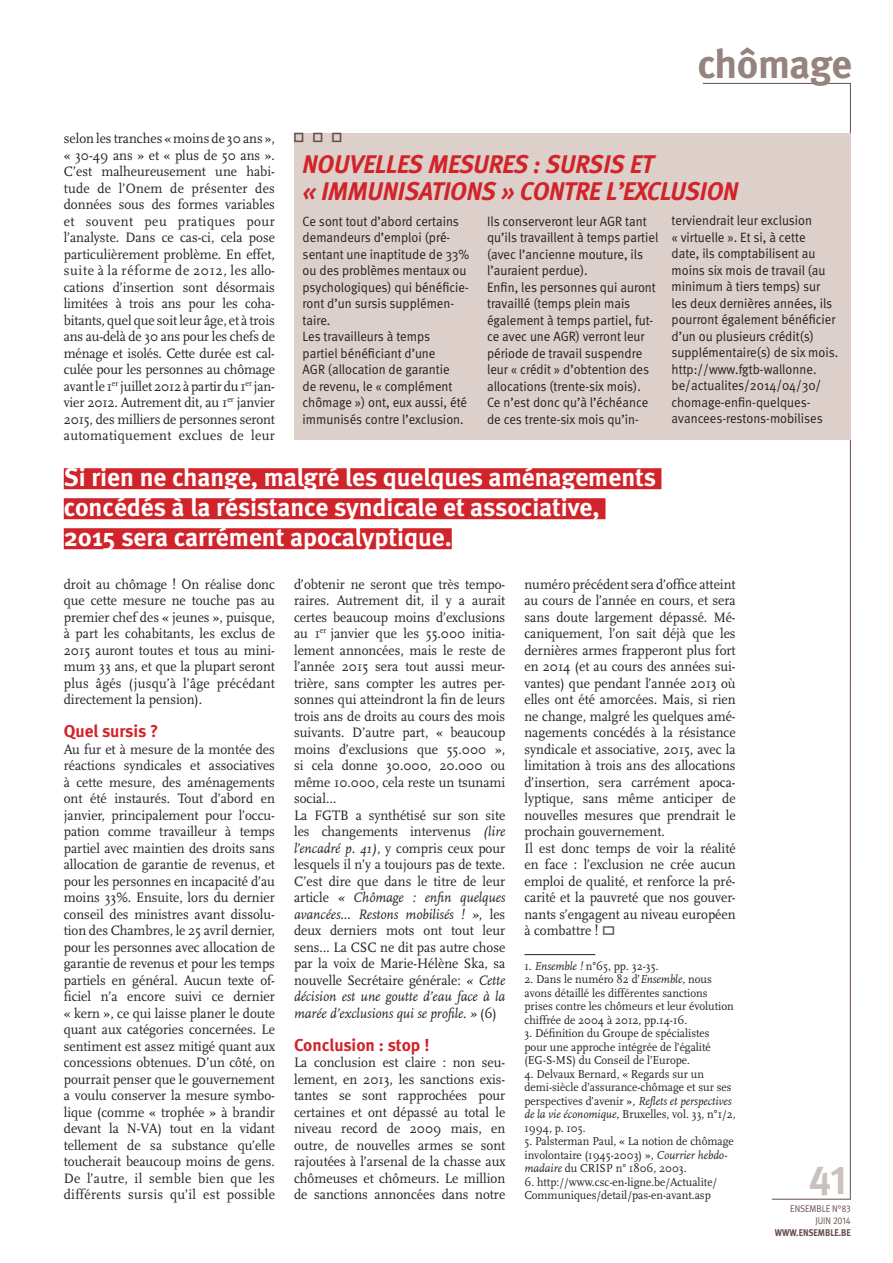
<style>
.page{position:relative;width:893px;height:1263px;background:#fff}
.page>*{position:absolute;margin:0;border:0;box-sizing:border-box;transform-origin:0 0}
.t1{font:700 40.5px "Meta";letter-spacing:-.015em;color:#96837e}
.t2{font:40.5px "Meta Bold Expert";color:#cac0bd}
.t3{font:700 25.5px/30px "Meta";color:#fff}
.t4{font:italic 700 25.5px/27px "Meta";letter-spacing:-.005em;color:#d1232a;scale:.95 1}
.t5{font:700 17.25px "Meta";letter-spacing:-.005em;color:#d1232a}
.t6{font:14.25px/16.5px "Scala";color:#231f20;text-align:justify;scale:.95 1}
.t7{font:13.5px/16.5px "Meta Normal";color:#231f20;scale:.95 1}
.t8{font:12px/13.5px "Scala";color:#231f20;scale:.95 1}
.t9{font:9.75px/12px "Meta Normal";color:#664e4a;text-align:right;scale:.9 1}
.t10{font:700 9.75px "Meta";color:#664e4a;scale:.9 1}
.s1{font-style:italic}
.s2{font-family:"Meta Normal Expert"}
</style>
<div class="page">
<svg style="left:702px;top:83px;width:149px;height:1116px"></svg>
<hr style="left:524px;top:954px;width:71px;height:1px;background:#231f20">
<div style="left:294px;top:133px;width:556px;height:307px;background:#ddcfc9"></div>
<div style="left:64px;top:468px;width:597px;height:21px;background:#d1232a"></div>
<div style="left:64px;top:498px;width:541px;height:21px;background:#d1232a"></div>
<div style="left:64px;top:528px;width:388px;height:21px;background:#d1232a"></div>
<p class="t6" style="left:64px;top:130px;width:224px">selon les tranches « moins de 30 ans », « 30-49 ans » et « plus de 50 ans ».<br>C’est malheureusement une habi&shy;tude de l’Onem de présenter des données sous des formes variables et souvent peu pratiques pour l’analyste. Dans ce cas-ci, cela pose particulièrement problème. En effet, suite à la réforme de 2012, les allo&shy;cations d’insertion sont désormais limitées à trois ans pour les coha&shy;bitants, quel que soit leur âge, et à trois ans au-delà de 30 ans pour les chefs de ménage et isolés. Cette durée est cal&shy;culée pour les personnes au chômage avant le 1<sup>er</sup> juillet 2012 à partir du 1<sup>er</sup> jan&shy;vier 2012. Autrement dit, au 1<sup>er</sup> janvier 2015, des milliers de personnes seront automatiquement exclues de leur</p>
<h1 class="t1" style="left:697px;top:40px;width:156px">chômage</h1>
<h2 class="t4" style="left:303px;top:151px;width:460px">NOUVELLES MESURES : SURSIS ET<br>« IMMUNISATIONS » CONTRE L’EXCLUSION</h2>
<p class="t7" style="left:303px;top:212px;width:177px">Ce sont tout d’abord certains demandeurs d’emploi (pré&shy;sentant une inaptitude de 33% ou des problèmes mentaux ou psychologiques) qui bénéficie&shy;ront d’un sursis supplémen&shy;taire.<br>Les travailleurs à temps<br>partiel bénéficiant d’une<br>AGR (allocation de garantie<br>de revenu, le « complément chômage ») ont, eux aussi, été immunisés contre l’exclusion.</p>
<p class="t7" style="left:487px;top:212px;width:182px">I ls conserveront leur AGR tant qu’ils travaillent à temps partiel (avec l’ancienne mouture, ils l’auraient perdue).<br>Enfin, les personnes qui auront travaillé (temps plein mais également à temps partiel, fut&shy;ce avec une AGR) verront leur période de travail suspendre leur « crédit » d’obtention des allocations (trente-six mois).<br>Ce n’est donc qu’à l’échéance de ces trente-six mois qu’in-</p>
<p class="t7" style="left:671px;top:212px;width:177px">terviendrait leur exclusion<br>« virtuelle ». Et si, à cette<br>date, ils comptabilisent au moins six mois de travail (au minimum à tiers temps) sur les deux dernières années, ils pourront également bénéficier d’un ou plusieurs crédit(s) supplémentaire(s) de six mois. http://www.fgtb-wallonne. be/actualites/2014/04/30/ chomage-enfin-quelques&shy;avancees-restons-mobilises</p>
<h2 class="t3" style="left:64px;top:462px;width:594px">Si rien ne change, malgré les quelques aménagements concédés à la résistance syndicale et associative,<br>2015 sera carrément apocalyptique.</h2>
<p class="t6" style="left:64px;top:576px;width:224px">droit au chômage ! On réalise donc que cette mesure ne touche pas au premier chef des « jeunes », puisque, à part les cohabitants, les exclus de 2015 auront toutes et tous au mini&shy;mum 33 ans, et que la plupart seront plus âgés (jusqu’à l’âge précédant directement la pension).</p>
<p class="t5" style="left:64px;top:721px;width:96px">Quel sursis ?</p>
<p class="t6" style="left:64px;top:741px;width:224px">Au fur et à mesure de la montée des réactions syndicales et associatives à cette mesure, des aménagements ont été instaurés. Tout d’abord en janvier, principalement pour l’occu&shy;pation comme travailleur à temps partiel avec maintien des droits sans allocation de garantie de revenus, et pour les personnes en incapacité d’au moins 33%. Ensuite, lors du dernier conseil des ministres avant dissolu&shy;tion des Chambres, le 25 avril dernier, pour les personnes avec allocation de garantie de revenus et pour les temps partiels en général. Aucun texte of&shy;ficiel n’a encore suivi ce dernier « kern », ce qui laisse planer le doute quant aux catégories concernées. Le sentiment est assez mitigé quant aux concessions obtenues. D’un côté, on pourrait penser que le gouvernement a voulu conserver la mesure symbo&shy;lique (comme « trophée » à brandir devant la N-VA) tout en la vidant tellement de sa substance qu’elle toucherait beaucoup moins de gens.<br>De l’autre, il semble bien que les différents sursis qu’il est possible</p>
<p class="t6" style="left:294px;top:576px;width:224px;text-align:left">d’obtenir ne seront que très tempo&shy;raires. Autrement dit, il y a aurait certes beaucoup moins d’exclusions au 1<sup>er</sup> janvier que les 55.000 initia&shy;lement annoncées, mais le reste de l’année 2015 sera tout aussi meur&shy;trière, sans compter les autres per&shy;sonnes qui atteindront la fin de leurs trois ans de droits au cours des mois suivants. D’autre part, « beaucoup moins d’exclusions que 55.000 », si cela donne 30.000, 20.000 ou même 10.000, cela reste un tsunami social…<br>La FGTB a synthétisé sur son site les changements intervenus <span class="s1">(lire l’encadré p. 41)</span>, y compris ceux pour lesquels il n’y a toujours pas de texte.<br>C’est dire que dans le titre de leur article <span class="s1">« Chômage : enfin quelques avancées… Restons mobilisés ! »</span>, les deux derniers mots ont tout leur sens… La CSC ne dit pas autre chose par la voix de Marie-Hélène Ska, sa nouvelle Secrétaire générale: <span class="s1">« Cette décision est une goutte d’eau face à la marée d’exclusions qui se profile. »</span> (6)</p>
<p class="t5" style="left:294px;top:1034px;width:137px">Conclusion : stop !</p>
<p class="t6" style="left:294px;top:1054px;width:224px">La conclusion est claire : non seu&shy;lement, en 2013, les sanctions exis&shy;tantes se sont rapprochées pour certaines et ont dépassé au total le niveau record de 2009 mais, en outre, de nouvelles armes se sont rajoutées à l’arsenal de la chasse aux chômeuses et chômeurs. Le million de sanctions annoncées dans notre</p>
<p class="t6" style="left:524px;top:576px;width:224px;text-align:left">numéro précédent sera d’office atteint au cours de l’année en cours, et sera sans doute largement dépassé. Mé&shy;caniquement, l’on sait déjà que les dernières armes frapperont plus fort en 2014 (et au cours des années sui&shy;vantes) que pendant l’année 2013 où elles ont été amorcées. Mais, si rien ne change, malgré les quelques amé&shy;nagements concédés à la résistance syndicale et associative, 2015, avec la limitation à trois ans des allocations d’insertion, sera carrément apoca&shy;lyptique, sans même anticiper de nouvelles mesures que prendrait le prochain gouvernement.<br>Il est donc temps de voir la réalité en face : l’exclusion ne crée aucun emploi de qualité, et renforce la pré&shy;carité et la pauvreté que nos gouver&shy;nants s’engagent au niveau européen à combattre !</p>
<p class="t8" style="left:524px;top:959px;width:143px">1. <span class="s1">Ensemble !</span> n°65, pp. 32-35.</p>
<p class="t8" style="left:524px;top:973px;width:222px">2. Dans le numéro 82 d’<span class="s1">Ensemble</span>, nous avons détaillé les différentes sanctions prises contre les chômeurs et leur évolution chiffrée de 2004 à 2012, pp.14-16.</p>
<p class="t8" style="left:524px;top:1027px;width:198px;text-align:justify">3. Définition du Groupe de spécialistes pour une approche intégrée de l’égalité (EG-S-MS) du Conseil de l’Europe.</p>
<p class="t8" style="left:524px;top:1067px;width:224px">4. Delvaux Bernard, « Regards sur un demi-siècle d’assurance-chômage et sur ses perspectives d’avenir », <span class="s1">Reflets et perspectives de la vie économique</span>, Bruxelles, vol. 33, n°1/2, 1994, p. 105.</p>
<p class="t8" style="left:524px;top:1135px;width:222px">5. Palsterman Paul, « La notion de chômage involontaire (1945-2003) », <span class="s1">Courrier hebdo&shy;madaire</span> du CRISP n° 1806, 2003.</p>
<p class="t8" style="left:524px;top:1175px;width:204px">6. http://www.csc-en-ligne.be/Actualite/<br>Communiques/detail/pas-en-avant.asp</p>
<h1 class="t2" style="left:809px;top:1156px;width:40px">41</h1>
<p class="t9" style="left:790px;top:1203px;width:69px">ensemble n°<span class="s2">83 </span>juin <span class="s2">2014</span></p>
<p class="t10" style="left:775px;top:1227px;width:85px">www.ensemble.be</p>
</div>
